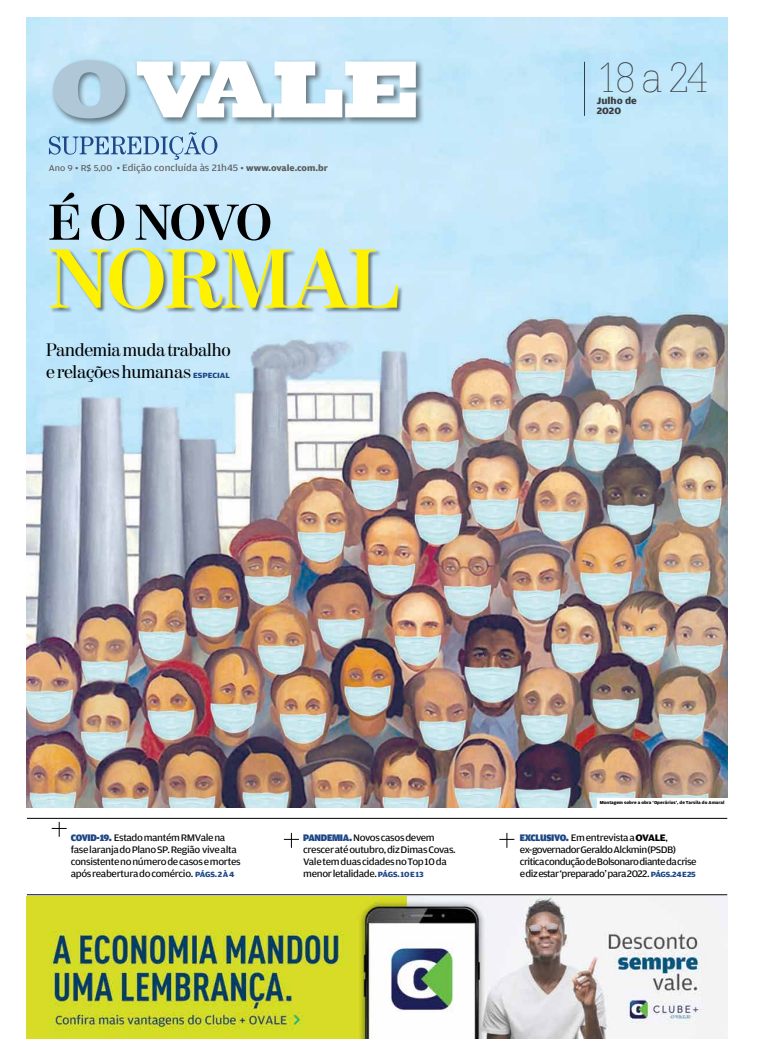
<style>
.page{position:relative;width:784px;height:1056px;background:#fff}
.page>*{position:absolute;margin:0;border:0;box-sizing:border-box;transform-origin:0 0}
.t1{font:700 83px "Moderno FB";letter-spacing:-.015em;color:#fff200}
.t2{font:700 50px "Moderno FB";color:#000}
.t3{font:100 41px "valemarca";color:#3b3b3c}
.t4{font:18px/22px "Moderno FB";letter-spacing:-.015em;color:#000}
.t5{font:10px/12px "valearte";letter-spacing:-.035em;color:#000}
.t6{font:10px/12px "valearte";letter-spacing:-.055em;color:#000}
.t7{font:9.8px "valearte";color:#5b5c5b}
.t8{font:700 9.8px/10px "valearte";color:#3b3b3c}
.t9{font:700 8px "valearte";letter-spacing:-.005em;color:#1e4786}
.t10{font:700 4.5px "valearte";color:#000}
.s1{font-size:9px}
.s2{font-weight:700;font-size:9px}
.s3{font-family:"Amplitude";font-weight:900;color:#1e4786}
.s4{font-weight:700;font-size:8px;color:#1e4786}
.s5{font-weight:700}
</style>
<div class="page">
<img style="left:27px;top:18px;width:700px;height:789px">
<div style="left:597px;top:798px;width:130px;height:9px;background:#fff"></div>
<hr style="left:27px;top:818px;width:700px;height:1px;background:#000">
<svg style="left:499px;top:833px;width:15px;height:15px"></svg>
<svg style="left:52px;top:822px;width:15px;height:15px"></svg>
<svg style="left:284px;top:833px;width:15px;height:15px"></svg>
<div style="left:50px;top:248px;width:354px;height:67px;background:#000;opacity:.5"></div>
<div style="left:51px;top:58px;width:373px;height:69px;background:#000;opacity:.5"></div>
<svg style="left:53px;top:60px;width:72px;height:58px;background:#aecada"></svg>
<svg style="left:137px;top:61px;width:279px;height:56px"></svg>
<hr style="left:584px;top:62px;width:1px;height:54px;background:#3b3b3c">
<svg style="left:49px;top:132px;width:168px;height:28px;background:#a1c6e2"></svg>
<hr style="left:27px;top:894px;width:700px;height:1px;background:#000">
<img style="left:27px;top:896px;width:700px;height:142px">
<h3 class="t3" style="left:597px;top:53px;width:112px">18 a 24</h3>
<p class="t7" style="left:49px;top:162px;width:280px"><span class="s1">Ano 9 • R$ 5,00 •</span> Edição concluída às 21h45 <span class="s1">•</span> <span class="s2">www.ovale.com.br</span></p>
<h2 class="t2" style="left:49px;top:195px;width:222px">É ONOVO</h2>
<h1 class="t1" style="left:49px;top:233px;width:352px">NORMAL</h1>
<h3 class="t4" style="left:46px;top:339px;width:186px">Pandemia muda trabalho e relações humanas</h3>
<p class="t9" style="left:193px;top:371px;width:38px">ESPECIAL</p>
<p class="t8" style="left:597px;top:96px;width:42px">Julho de<br>2020</p>
<p class="t10" style="left:600px;top:800px;width:126px">Montagem sobre a obra ‘Operários’, de Tarsila do Amaral</p>
<p class="t5" style="left:71px;top:832px;width:171px"><span class="s3">COVID-19.</span> Estado mantém RMVale na fase laranja do Plano SP. Região vive alta consistente no número de casos e mortes após reabertura do comércio. <span class="s4">PÁGS. 2 À 4</span></p>
<p class="t6" style="left:520px;top:832px;width:178px"><span class="s3">EXCLUSIVO.</span> Em entrevista a <span class="s5">OVALE</span>, ex-governador Geraldo Alckmin (PSDB) critica condução de Bolsonaro diante da crise e diz estar ‘preparado’ para 2022. <span class="s4">PÁGS.24 E 25</span></p>
<p class="t5" style="left:303px;top:832px;width:154px"><span class="s3">PANDEMIA.</span> Novos casos devem crescer até outubro, diz Dimas Covas.<br>Vale tem duas cidades no Top 10 da menor letalidade. <span class="s4">PÁGS. 10 E 13</span></p>
</div>
